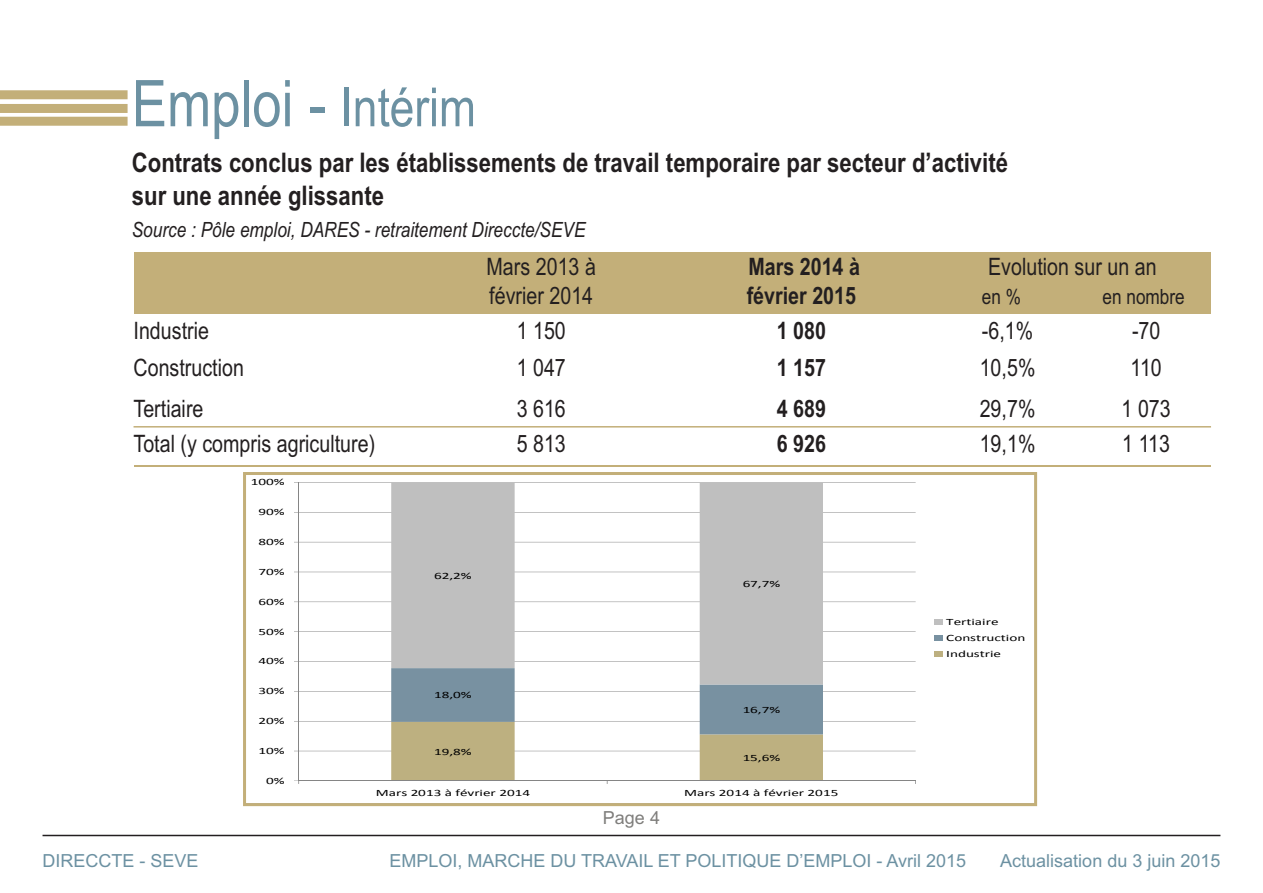
<style>
.page{position:relative;width:1263px;height:893px;background:#fff}
.page>*{position:absolute;margin:0;border:0;box-sizing:border-box;transform-origin:0 0}
.t1{font:64.5px "Arial Narrow";color:#6c91a2}
.t2{font:700 27px/32.4px "Arial Narrow";color:#231f20}
.t3{font:24px/28.8px "Arial Narrow";color:#231f20}
.t4{font:700 24px/28.8px "Arial Narrow";color:#231f20}
.t5{font:italic 21px "Arial Narrow";color:#231f20}
.t6{font:21px "Arial Narrow";color:#231f20}
.t7{font:18px "Arial";color:#6c91a2}
.t8{font:18px "Arial";color:#7f7e7c}
.t9{font:9.6px/15.8px "Calibri";letter-spacing:-.005em;color:#000;scale:1.57 1}
.s1{font-size:54px}
</style>
<div class="page">
<div style="left:0;top:90px;width:128px;height:9px;background:#c3af79"></div>
<div style="left:0;top:117px;width:128px;height:9px;background:#c3af79"></div>
<div style="left:0;top:104px;width:128px;height:9px;background:#c3af79"></div>
<hr style="left:43px;top:835px;width:1177px;height:1px;background:#231f20">
<div style="left:134px;top:252px;width:279px;height:62px;background:#c3af79"></div>
<div style="left:413px;top:252px;width:256px;height:62px;background:#c3af79"></div>
<div style="left:669px;top:252px;width:265px;height:62px;background:#c3af79"></div>
<div style="left:934px;top:252px;width:277px;height:62px;background:#c3af79"></div>
<hr style="left:134px;top:465px;width:279px;height:2px;background:#c3af79">
<hr style="left:413px;top:465px;width:256px;height:2px;background:#c3af79">
<hr style="left:669px;top:465px;width:265px;height:2px;background:#c3af79">
<hr style="left:934px;top:465px;width:147px;height:2px;background:#c3af79">
<hr style="left:1081px;top:465px;width:130px;height:2px;background:#c3af79">
<hr style="left:134px;top:426px;width:1077px;height:2px;background:#c3af79">
<svg style="left:294px;top:482px;width:649px;height:302px"></svg>
<div style="left:243px;top:472px;width:794px;height:334px;border:3px solid #c3af79"></div>
<h1 class="t1" style="left:132px;top:66px;width:346px">Emploi - <span class="s1">Intérim</span></h1>
<p class="t2" style="left:132px;top:147px;width:878px">Contrats conclus par les établissements de travail temporaire par secteur d’activité sur une année glissante</p>
<p class="t5" style="left:132px;top:218px;width:455px">Source : Pôle emploi, DARES - retraitement Direccte/SEVE</p>
<p class="t3" style="left:487px;top:252px;width:111px">Mars 2013 à février 2014</p>
<p class="t4" style="left:747px;top:252px;width:115px">Mars 2014 à février 2015</p>
<p class="t3" style="left:988px;top:252px;width:170px">Evolution sur un an</p>
<p class="t6" style="left:982px;top:284px;width:41px">en %</p>
<p class="t6" style="left:1102px;top:284px;width:84px">en nombre</p>
<p class="t3" style="left:134px;top:316px;width:77px">Industrie</p>
<p class="t3" style="left:517px;top:316px;width:51px">1 150</p>
<p class="t4" style="left:777px;top:316px;width:51px">1 080</p>
<p class="t3" style="left:982px;top:316px;width:53px">-6,1%</p>
<p class="t3" style="left:1132px;top:316px;width:30px">-70</p>
<p class="t3" style="left:134px;top:353px;width:112px">Construction</p>
<p class="t3" style="left:517px;top:353px;width:51px">1 047</p>
<p class="t4" style="left:777px;top:353px;width:51px">1 157</p>
<p class="t3" style="left:980px;top:353px;width:57px">10,5%</p>
<p class="t3" style="left:1130px;top:353px;width:33px">110</p>
<p class="t3" style="left:134px;top:394px;width:71px">Tertiaire</p>
<p class="t3" style="left:517px;top:394px;width:51px">3 616</p>
<p class="t4" style="left:777px;top:394px;width:51px">4 689</p>
<p class="t3" style="left:980px;top:394px;width:57px">29,7%</p>
<p class="t3" style="left:1121px;top:394px;width:51px">1 073</p>
<p class="t3" style="left:134px;top:430px;width:243px">Total (y compris agriculture)</p>
<p class="t3" style="left:517px;top:430px;width:51px">5 813</p>
<p class="t4" style="left:777px;top:430px;width:51px">6 926</p>
<p class="t3" style="left:980px;top:430px;width:57px">19,1%</p>
<p class="t3" style="left:1122px;top:430px;width:49px">1 113</p>
<p class="t9" style="left:251px;top:475px;width:23px">100%</p>
<p class="t9" style="left:259px;top:505px;width:18px">90%</p>
<p class="t9" style="left:259px;top:535px;width:18px">80%</p>
<p class="t9" style="left:259px;top:564px;width:18px">70%</p>
<p class="t9" style="left:259px;top:594px;width:18px">60%</p>
<p class="t9" style="left:259px;top:624px;width:18px">50%</p>
<p class="t9" style="left:259px;top:654px;width:18px">40%</p>
<p class="t9" style="left:259px;top:684px;width:18px">30%</p>
<p class="t9" style="left:259px;top:714px;width:18px">20%</p>
<p class="t9" style="left:259px;top:744px;width:18px">10%</p>
<p class="t9" style="left:266px;top:773px;width:13px">0%</p>
<p class="t9" style="left:434px;top:568px;width:25px">62,2%</p>
<p class="t9" style="left:434px;top:688px;width:25px">18,0%</p>
<p class="t9" style="left:434px;top:744px;width:25px">19,8%</p>
<p class="t9" style="left:743px;top:577px;width:25px">67,7%</p>
<p class="t9" style="left:743px;top:702px;width:25px">16,7%</p>
<p class="t9" style="left:743px;top:751px;width:25px">15,6%</p>
<p class="t9" style="left:376px;top:786px;width:100px">Mars 2013 à février 2014</p>
<p class="t9" style="left:684px;top:786px;width:100px">Mars 2014 à février 2015</p>
<p class="t8" style="left:603px;top:807px;width:59px">Page 4</p>
<p class="t9" style="left:946px;top:615px;width:52px">Tertiaire<br>Construction<br>Industrie</p>
<p class="t7" style="left:43px;top:851px;width:158px">DIRECCTE - SEVE</p>
<p class="t7" style="left:389px;top:851px;width:578px">EMPLOI, MARCHE DU TRAVAIL ET POLITIQUE D’EMPLOI - Avril 2015</p>
<p class="t7" style="left:1000px;top:851px;width:222px">Actualisation du 3 juin 2015</p>
</div>
